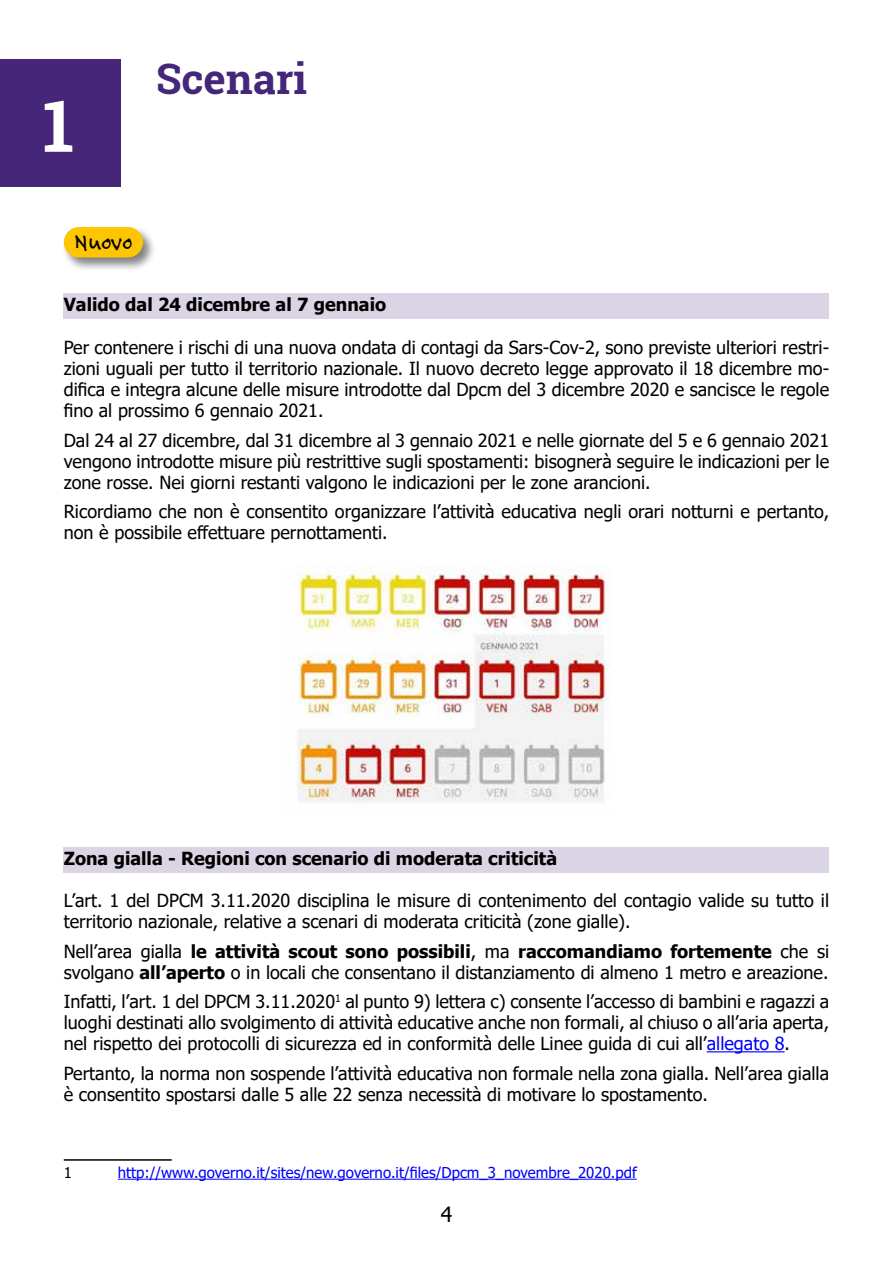
<style>
.page{position:relative;width:893px;height:1263px;background:#fff}
.page>*{position:absolute;margin:0;border:0;box-sizing:border-box;transform-origin:0 0}
.t1{font:700 72px "Roboto Slab";color:#fff}
.t2{font:700 42px "Roboto Slab";color:#462678}
.t3{font:25.5px "Felt Tip Roman";color:#000}
.t4{font:21px "Tahoma";color:#000}
.t5{font:18px/21px "Tahoma";color:#000}
.t6{font:700 18px "Tahoma";color:#000}
.t7{font:15px "Tahoma";color:#00f}
.t8{font:15px "Tahoma";color:#000}
.s1{font-weight:700}
.s2{color:#00f}
</style>
<div class="page">
<div style="left:0;top:59px;width:120px;height:128px;background:#462678"></div>
<div style="left:64px;top:293px;width:765px;height:26px;background:#dad4e4"></div>
<div style="left:64px;top:847px;width:765px;height:26px;background:#dad4e4"></div>
<hr style="left:707px;top:1051px;width:78px;height:1px;background:#00f">
<hr style="left:64px;top:1159px;width:108px;height:2px;background:#000">
<hr style="left:118px;top:1179px;width:519px;height:1px;background:#00f">
<div style="left:62px;top:225px;width:95px;height:47px;background:#000;opacity:.5"></div>
<div style="left:64px;top:227px;width:79px;height:30px;background:#fdc600;border-radius:15px"></div>
<img style="left:297px;top:567px;width:314px;height:238px">
<h1 class="t1" style="left:43px;top:76px;width:33px">1</h1>
<h2 class="t2" style="left:156px;top:50px;width:152px">Scenari</h2>
<h3 class="t3" style="left:75px;top:225px;width:59px">Nuovo</h3>
<p class="t6" style="left:64px;top:292px;width:324px">Valido dal 24 dicembre al 7 gennaio</p>
<p class="t5" style="left:64px;top:338px;width:767px;text-align:justify">Per contenere i rischi di una nuova ondata di contagi da Sars-Cov-2, sono previste ulteriori restri&shy;zioni uguali per tutto il territorio nazionale. Il nuovo decreto legge approvato il 18 dicembre mo&shy;difica e integra alcune delle misure introdotte dal Dpcm del 3 dicembre 2020 e sancisce le regole fino al prossimo 6 gennaio 2021.</p>
<p class="t5" style="left:64px;top:430px;width:767px;text-align:justify">Dal 24 al 27 dicembre, dal 31 dicembre al 3 gennaio 2021 e nelle giornate del 5 e 6 gennaio 2021 vengono introdotte misure più restrittive sugli spostamenti: bisognerà seguire le indicazioni per le zone rosse. Nei giorni restanti valgono le indicazioni per le zone arancioni.</p>
<p class="t5" style="left:64px;top:502px;width:767px">Ricordiamo che non è consentito organizzare l’attività educativa negli orari notturni e pertanto, non è possibile effettuare pernottamenti.</p>
<p class="t6" style="left:64px;top:845px;width:495px">Zona gialla - Regioni con scenario di moderata criticità</p>
<p class="t5" style="left:64px;top:891px;width:767px">L’art. 1 del DPCM 3.11.2020 disciplina le misure di contenimento del contagio valide su tutto il territorio nazionale, relative a scenari di moderata criticità (zone gialle).</p>
<p class="t5" style="left:64px;top:942px;width:767px">Nell’area gialla <span class="s1">le attività scout sono possibili</span>, ma <span class="s1">raccomandiamo fortemente</span> che si svolgano <span class="s1">all’aperto</span> o in locali che consentano il distanziamento di almeno 1 metro e areazione.</p>
<p class="t5" style="left:64px;top:992px;width:767px;text-align:justify">Infatti, l’art. 1 del DPCM 3.11.2020<sup>1</sup> al punto 9) lettera c) consente l’accesso di bambini e ragazzi a luoghi destinati allo svolgimento di attività educative anche non formali, al chiuso o all’aria aperta, nel rispetto dei protocolli di sicurezza ed in conformità delle Linee guida di cui all’<span class="s2">allegato 8</span>.</p>
<p class="t5" style="left:64px;top:1064px;width:767px">Pertanto, la norma non sospende l’attività educativa non formale nella zona gialla. Nell’area gialla è consentito spostarsi dalle 5 alle 22 senza necessità di motivare lo spostamento.</p>
<p class="t8" style="left:64px;top:1162px;width:10px">1</p>
<p class="t7" style="left:118px;top:1162px;width:520px">http://www.governo.it/sites/new.governo.it/files/Dpcm_3_novembre_2020.pdf</p>
<p class="t4" style="left:441px;top:1200px;width:13px">4</p>
</div>
